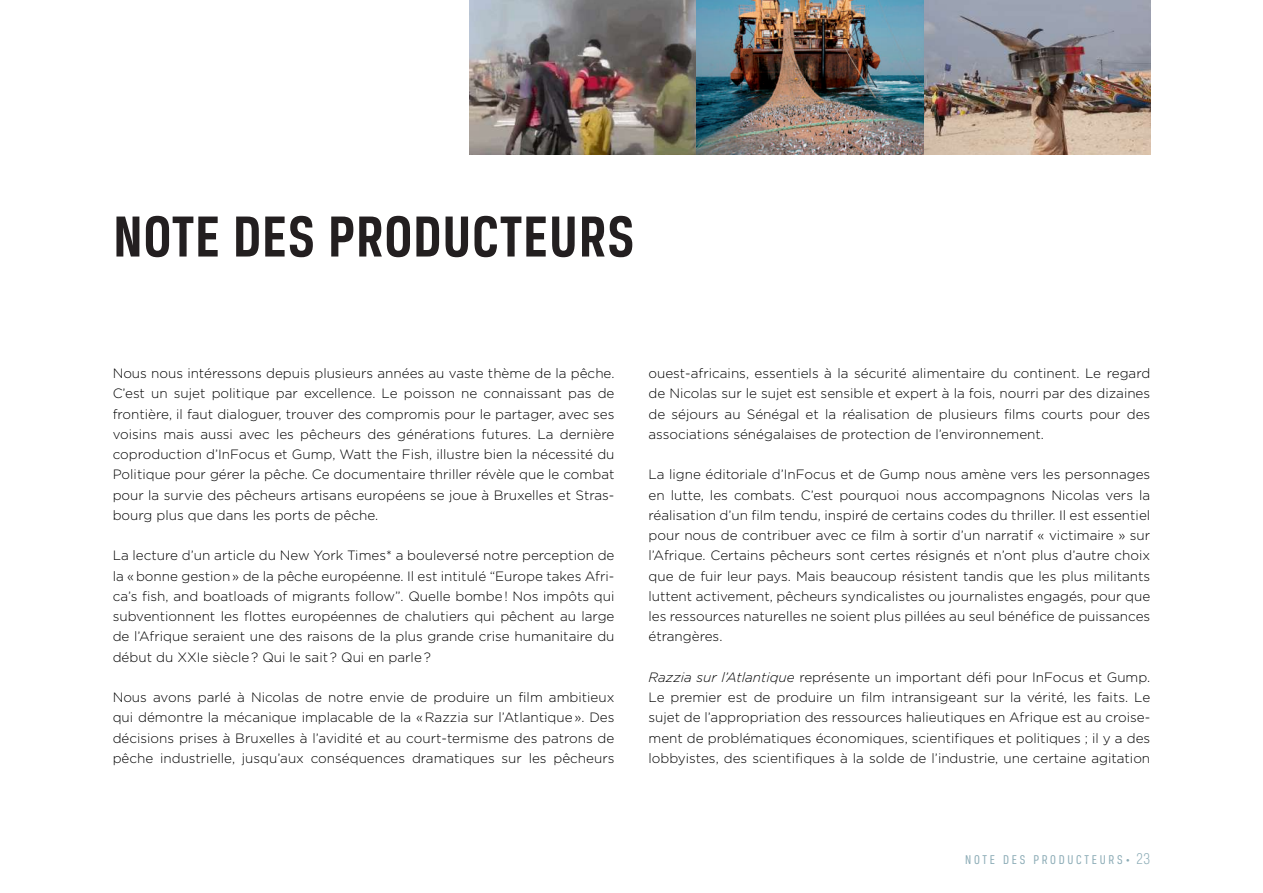
<style>
.page{position:relative;width:1263px;height:893px;background:#fff}
.page>*{position:absolute;margin:0;border:0;box-sizing:border-box;transform-origin:0 0}
.t1{font:700 61.5px "Breuer Condensed";letter-spacing:.02em;color:#231f20}
.t2{font:300 13.5px/20.2px "Gotham";color:#000;text-align:justify}
.t3{font:13.5px "Breuer Condensed";letter-spacing:.2em;color:#8aaab5}
.s1{font-style:italic}
.s2{font-family:"Gotham";font-weight:300;font-size:10.5px}
.s3{font-weight:300;font-size:16.5px}
</style>
<div class="page">
<img style="left:470px;top:0;width:680px;height:154px">
<h1 class="t1" style="left:113px;top:203px;width:522px">NOTE DES PRODUCTEURS</h1>
<p class="t2" style="left:113px;top:363px;width:503px">Nous nous intéressons depuis plusieurs années au vaste thème de la pêche.<br>C’est un sujet politique par excellence. Le poisson ne connaissant pas de frontière, il faut dialoguer, trouver des compromis pour le partager, avec ses voisins mais aussi avec les pêcheurs des générations futures. La dernière coproduction d’InFocus et Gump, Watt the Fish, illustre bien la nécessité du Politique pour gérer la pêche. Ce documentaire thriller révèle que le combat pour la survie des pêcheurs artisans européens se joue à Bruxelles et Stras&shy;bourg plus que dans les ports de pêche.</p>
<p class="t2" style="left:113px;top:545px;width:503px">La lecture d’un article du New York Times* a bouleversé notre perception de la « bonne gestion » de la pêche européenne. Il est intitulé “Europe takes Afri&shy;ca’s fish, and boatloads of migrants follow”. Quelle bombe ! Nos impôts qui subventionnent les flottes européennes de chalutiers qui pêchent au large de l’Afrique seraient une des raisons de la plus grande crise humanitaire du début du XXIe siècle ? Qui le sait ? Qui en parle ?</p>
<p class="t2" style="left:113px;top:687px;width:503px">Nous avons parlé à Nicolas de notre envie de produire un film ambitieux qui démontre la mécanique implacable de la « Razzia sur l’Atlantique ». Des décisions prises à Bruxelles à l’avidité et au court-termisme des patrons de pêche industrielle, jusqu’aux conséquences dramatiques sur les pêcheurs</p>
<p class="t2" style="left:648px;top:363px;width:503px">ouest-africains, essentiels à la sécurité alimentaire du continent. Le regard de Nicolas sur le sujet est sensible et expert à la fois, nourri par des dizaines de séjours au Sénégal et la réalisation de plusieurs films courts pour des associations sénégalaises de protection de l’environnement.</p>
<p class="t2" style="left:648px;top:464px;width:503px">La ligne éditoriale d’InFocus et de Gump nous amène vers les personnages en lutte, les combats. C’est pourquoi nous accompagnons Nicolas vers la réalisation d’un film tendu, inspiré de certains codes du thriller. Il est essentiel pour nous de contribuer avec ce film à sortir d’un narratif « victimaire » sur l’Afrique. Certains pêcheurs sont certes résignés et n’ont plus d’autre choix que de fuir leur pays. Mais beaucoup résistent tandis que les plus militants luttent activement, pêcheurs syndicalistes ou journalistes engagés, pour que les ressources naturelles ne soient plus pillées au seul bénéfice de puissances étrangères.</p>
<p class="t2" style="left:648px;top:666px;width:503px"><span class="s1">Razzia sur l’Atlantique</span> représente un important défi pour InFocus et Gump.<br>Le premier est de produire un film intransigeant sur la vérité, les faits. Le sujet de l’appropriation des ressources halieutiques en Afrique est au croise&shy;ment de problématiques économiques, scientifiques et politiques ; il y a des lobbyistes, des scientifiques à la solde de l’industrie, une certaine agitation</p>
<p class="t3" style="left:965px;top:852px;width:187px">NOTE DES PRODUCTEURS<span class="s2">•</span> <span class="s3">23</span></p>
</div>
